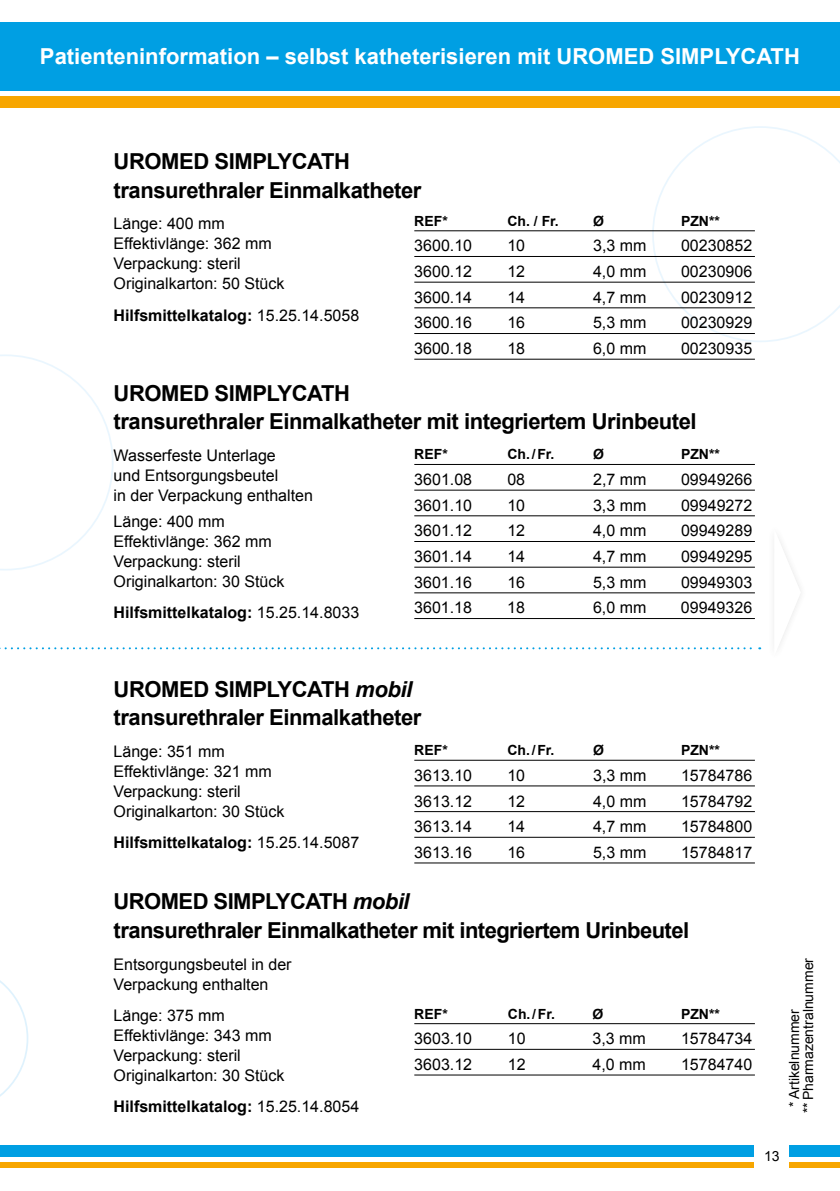
<style>
.page{position:relative;width:840px;height:1191px;background:#fff}
.page>*{position:absolute;margin:0;border:0;box-sizing:border-box;transform-origin:0 0}
.t1{font:700 22px/28.8px "Arial";letter-spacing:-.02em;color:#000}
.t2{font:700 22px "Arial";color:#fff}
.t3{font:16px/20px "Arial";color:#000}
.t4{font:700 16px "Arial";color:#000}
.t5{font:700 14px "Arial";color:#000}
.t6{font:14px/14px "Arial";color:#000}
.s1{font-weight:400}
.s2{font-style:italic}
</style>
<div class="page">
<div style="left:0;top:23px;width:839px;height:68px;background:#009fe3"></div>
<div style="left:0;top:1145px;width:839px;height:12px;background:#009fe3"></div>
<div style="left:0;top:1162px;width:839px;height:6px;background:#f7a600"></div>
<div style="left:0;top:96px;width:839px;height:12px;background:#f7a600"></div>
<div style="left:754px;top:1145px;width:34px;height:23px;background:#fff"></div>
<svg style="left:0;top:980px;width:28px;height:117px"></svg>
<svg style="left:0;top:354px;width:113px;height:216px"></svg>
<svg style="left:651px;top:126px;width:188px;height:216px"></svg>
<svg style="left:0;top:647px;width:759px;height:2px"></svg>
<hr style="left:414px;top:230px;width:340px;height:1px;background:#000">
<hr style="left:414px;top:256px;width:340px;height:1px;background:#000">
<hr style="left:414px;top:282px;width:340px;height:1px;background:#000">
<hr style="left:414px;top:307px;width:340px;height:1px;background:#000">
<hr style="left:414px;top:333px;width:340px;height:1px;background:#000">
<hr style="left:414px;top:359px;width:340px;height:1px;background:#000">
<hr style="left:414px;top:464px;width:340px;height:1px;background:#000">
<hr style="left:414px;top:490px;width:340px;height:1px;background:#000">
<hr style="left:414px;top:515px;width:340px;height:1px;background:#000">
<hr style="left:414px;top:541px;width:340px;height:1px;background:#000">
<hr style="left:414px;top:567px;width:340px;height:1px;background:#000">
<hr style="left:414px;top:592px;width:340px;height:1px;background:#000">
<hr style="left:414px;top:618px;width:340px;height:1px;background:#000">
<hr style="left:414px;top:760px;width:340px;height:1px;background:#000">
<hr style="left:414px;top:785px;width:340px;height:1px;background:#000">
<hr style="left:414px;top:811px;width:340px;height:1px;background:#000">
<hr style="left:414px;top:837px;width:340px;height:1px;background:#000">
<hr style="left:414px;top:862px;width:340px;height:1px;background:#000">
<hr style="left:414px;top:1023px;width:340px;height:1px;background:#000">
<hr style="left:414px;top:1049px;width:340px;height:1px;background:#000">
<hr style="left:414px;top:1074px;width:340px;height:1px;background:#000">
<svg style="left:780px;top:542px;width:20px;height:101px"></svg>
<h1 class="t2" style="left:40px;top:42px;width:761px">Patienteninformation – selbst katheterisieren mit UROMED SIMPLYCATH</h1>
<h1 class="t1" style="left:113px;top:148px;width:309px">UROMED SIMPLYCATH transurethraler Einmalkatheter</h1>
<p class="t3" style="left:113px;top:214px;width:172px">Länge: 400 mm<br>Effektivlänge: 362 mm<br>Verpackung: steril<br>Originalkarton: 50 Stück</p>
<p class="t4" style="left:113px;top:304px;width:247px">Hilfsmittelkatalog: <span class="s1">15.25.14.5058</span></p>
<p class="t5" style="left:414px;top:211px;width:35px">REF*</p>
<p class="t5" style="left:507px;top:211px;width:53px">Ch. / Fr.</p>
<p class="t5" style="left:592px;top:211px;width:12px">Ø</p>
<p class="t5" style="left:680px;top:211px;width:40px">PZN**</p>
<p class="t3" style="left:414px;top:236px;width:59px">3600.10</p>
<p class="t3" style="left:507px;top:236px;width:19px">10</p>
<p class="t3" style="left:592px;top:236px;width:55px">3,3 mm</p>
<p class="t3" style="left:680px;top:236px;width:73px">00230852</p>
<p class="t3" style="left:414px;top:262px;width:59px">3600.12</p>
<p class="t3" style="left:507px;top:262px;width:19px">12</p>
<p class="t3" style="left:592px;top:262px;width:55px">4,0 mm</p>
<p class="t3" style="left:680px;top:262px;width:73px">00230906</p>
<p class="t3" style="left:414px;top:287px;width:59px">3600.14</p>
<p class="t3" style="left:507px;top:287px;width:19px">14</p>
<p class="t3" style="left:592px;top:287px;width:55px">4,7 mm</p>
<p class="t3" style="left:680px;top:287px;width:73px">00230912</p>
<p class="t3" style="left:414px;top:313px;width:59px">3600.16</p>
<p class="t3" style="left:507px;top:313px;width:19px">16</p>
<p class="t3" style="left:592px;top:313px;width:55px">5,3 mm</p>
<p class="t3" style="left:680px;top:313px;width:73px">00230929</p>
<p class="t3" style="left:414px;top:339px;width:59px">3600.18</p>
<p class="t3" style="left:507px;top:339px;width:19px">18</p>
<p class="t3" style="left:592px;top:339px;width:55px">6,0 mm</p>
<p class="t3" style="left:680px;top:339px;width:73px">00230935</p>
<h1 class="t1" style="left:113px;top:379px;width:584px">UROMED SIMPLYCATH<br>transurethraler Einmalkatheter mit integriertem Urinbeutel</h1>
<p class="t3" style="left:113px;top:445px;width:201px">Wasserfeste Unterlage<br>und Entsorgungsbeutel<br>in der Verpackung enthalten</p>
<p class="t3" style="left:113px;top:511px;width:172px">Länge: 400 mm<br>Effektivlänge: 362 mm<br>Verpackung: steril<br>Originalkarton: 30 Stück</p>
<p class="t4" style="left:113px;top:602px;width:247px">Hilfsmittelkatalog: <span class="s1">15.25.14.8033</span></p>
<p class="t5" style="left:414px;top:445px;width:35px">REF*</p>
<p class="t5" style="left:507px;top:445px;width:49px">Ch./Fr.</p>
<p class="t5" style="left:592px;top:445px;width:12px">Ø</p>
<p class="t5" style="left:680px;top:445px;width:40px">PZN**</p>
<p class="t3" style="left:414px;top:469px;width:59px">3601.08</p>
<p class="t3" style="left:507px;top:469px;width:19px">08</p>
<p class="t3" style="left:592px;top:469px;width:55px">2,7 mm</p>
<p class="t3" style="left:680px;top:469px;width:73px">09949266</p>
<p class="t3" style="left:414px;top:495px;width:59px">3601.10</p>
<p class="t3" style="left:507px;top:495px;width:19px">10</p>
<p class="t3" style="left:592px;top:495px;width:55px">3,3 mm</p>
<p class="t3" style="left:680px;top:495px;width:73px">09949272</p>
<p class="t3" style="left:414px;top:521px;width:59px">3601.12</p>
<p class="t3" style="left:507px;top:521px;width:19px">12</p>
<p class="t3" style="left:592px;top:521px;width:55px">4,0 mm</p>
<p class="t3" style="left:680px;top:521px;width:73px">09949289</p>
<p class="t3" style="left:414px;top:546px;width:59px">3601.14</p>
<p class="t3" style="left:507px;top:546px;width:19px">14</p>
<p class="t3" style="left:592px;top:546px;width:55px">4,7 mm</p>
<p class="t3" style="left:680px;top:546px;width:73px">09949295</p>
<p class="t3" style="left:414px;top:572px;width:59px">3601.16</p>
<p class="t3" style="left:507px;top:572px;width:19px">16</p>
<p class="t3" style="left:592px;top:572px;width:55px">5,3 mm</p>
<p class="t3" style="left:680px;top:572px;width:73px">09949303</p>
<p class="t3" style="left:414px;top:598px;width:59px">3601.18</p>
<p class="t3" style="left:507px;top:598px;width:19px">18</p>
<p class="t3" style="left:592px;top:598px;width:55px">6,0 mm</p>
<p class="t3" style="left:680px;top:598px;width:73px">09949326</p>
<h1 class="t1" style="left:113px;top:675px;width:309px">UROMED SIMPLYCATH <span class="s2">mobil </span>transurethraler Einmalkatheter</h1>
<p class="t3" style="left:113px;top:741px;width:172px">Länge: 351 mm<br>Effektivlänge: 321 mm<br>Verpackung: steril<br>Originalkarton: 30 Stück</p>
<p class="t4" style="left:113px;top:832px;width:247px">Hilfsmittelkatalog: <span class="s1">15.25.14.5087</span></p>
<p class="t5" style="left:414px;top:741px;width:35px">REF*</p>
<p class="t5" style="left:507px;top:741px;width:49px">Ch./Fr.</p>
<p class="t5" style="left:592px;top:741px;width:12px">Ø</p>
<p class="t5" style="left:680px;top:741px;width:40px">PZN**</p>
<p class="t3" style="left:414px;top:765px;width:59px">3613.10</p>
<p class="t3" style="left:507px;top:765px;width:19px">10</p>
<p class="t3" style="left:592px;top:765px;width:55px">3,3 mm</p>
<p class="t3" style="left:680px;top:765px;width:73px">15784786</p>
<p class="t3" style="left:414px;top:791px;width:59px">3613.12</p>
<p class="t3" style="left:507px;top:791px;width:19px">12</p>
<p class="t3" style="left:592px;top:791px;width:55px">4,0 mm</p>
<p class="t3" style="left:680px;top:791px;width:73px">15784792</p>
<p class="t3" style="left:414px;top:816px;width:59px">3613.14</p>
<p class="t3" style="left:507px;top:816px;width:19px">14</p>
<p class="t3" style="left:592px;top:816px;width:55px">4,7 mm</p>
<p class="t3" style="left:680px;top:816px;width:73px">15784800</p>
<p class="t3" style="left:414px;top:842px;width:59px">3613.16</p>
<p class="t3" style="left:507px;top:842px;width:19px">16</p>
<p class="t3" style="left:592px;top:842px;width:55px">5,3 mm</p>
<p class="t3" style="left:680px;top:842px;width:73px">15784817</p>
<h1 class="t1" style="left:113px;top:888px;width:576px">UROMED SIMPLYCATH <span class="s2">mobil<br></span>transurethraler Einmalkatheter mit integriertem Urinbeutel</h1>
<p class="t3" style="left:113px;top:954px;width:179px">Entsorgungsbeutel in der<br>Verpackung enthalten</p>
<p class="t3" style="left:113px;top:1005px;width:172px">Länge: 375 mm<br>Effektivlänge: 343 mm<br>Verpackung: steril<br>Originalkarton: 30 Stück</p>
<p class="t4" style="left:113px;top:1096px;width:247px">Hilfsmittelkatalog: <span class="s1">15.25.14.8054</span></p>
<p class="t5" style="left:414px;top:1004px;width:35px">REF*</p>
<p class="t5" style="left:507px;top:1004px;width:49px">Ch./Fr.</p>
<p class="t5" style="left:592px;top:1004px;width:12px">Ø</p>
<p class="t5" style="left:680px;top:1004px;width:40px">PZN**</p>
<p class="t3" style="left:414px;top:1028px;width:59px">3603.10</p>
<p class="t3" style="left:507px;top:1028px;width:19px">10</p>
<p class="t3" style="left:592px;top:1028px;width:55px">3,3 mm</p>
<p class="t3" style="left:680px;top:1028px;width:73px">15784734</p>
<p class="t3" style="left:414px;top:1054px;width:59px">3603.12</p>
<p class="t3" style="left:507px;top:1054px;width:19px">12</p>
<p class="t3" style="left:592px;top:1054px;width:55px">4,0 mm</p>
<p class="t3" style="left:680px;top:1054px;width:73px">15784740</p>
<p class="t6" style="left:786px;top:1113px;width:157px;text-indent:6px;rotate:-90deg">* Artikelnummer **Pharmazentralnummer</p>
<p class="t6" style="left:763px;top:1149px;width:17px">13</p>
</div>
